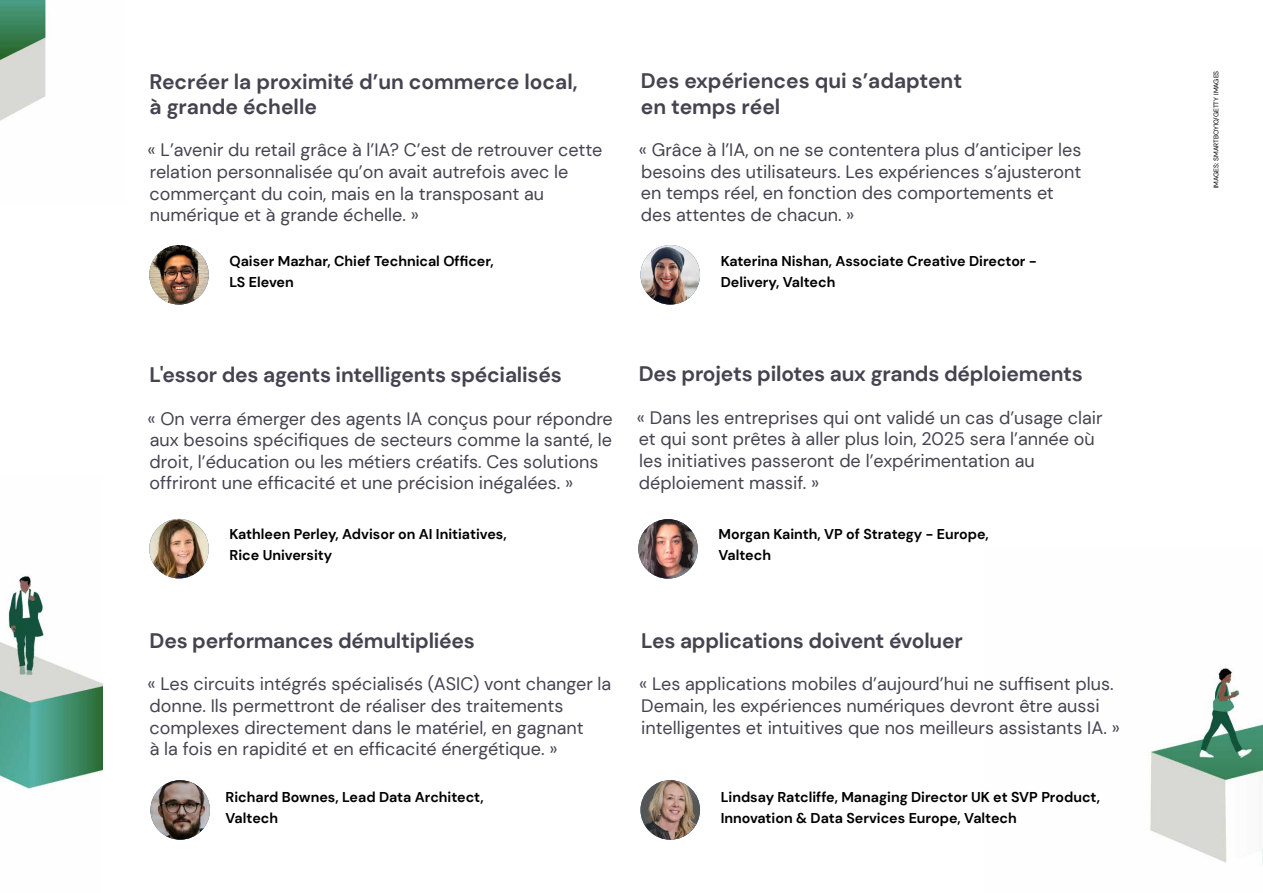
<style>
.page{position:relative;width:1263px;height:893px;background:#fff}
.page>*{position:absolute;margin:0;border:0;box-sizing:border-box;transform-origin:0 0}
.t1{font:700 21px/25.2px "DM Sans";letter-spacing:-.01em;color:#444450}
.t2{font:18px/21.6px "DM Sans";color:#444450}
.t3{font:700 14.25px/21px "DM Sans";color:#000}
.t4{font:6.75px "DM Sans";color:#000}
</style>
<div class="page">
<img style="left:0;top:574px;width:102px;height:215px">
<img style="left:1150px;top:668px;width:113px;height:198px">
<img style="left:149px;top:245px;width:60px;height:60px;border-radius:30px">
<img style="left:638px;top:519px;width:60px;height:60px;border-radius:30px">
<img style="left:640px;top:780px;width:60px;height:60px;border-radius:30px">
<img style="left:149px;top:519px;width:60px;height:59px;border-radius:30px">
<img style="left:150px;top:780px;width:60px;height:60px;border-radius:30px">
<img style="left:0;top:0;width:46px;height:121px">
<img style="left:640px;top:245px;width:60px;height:60px;border-radius:30px">
<p class="t1" style="left:150px;top:69px;width:430px">Recréer la proximité d’un commerce local, à grande échelle</p>
<p class="t2" style="left:148px;top:139px;width:456px">« L’avenir du retail grâce à l’IA? C’est de retrouver cette relation personnalisée qu’on avait autrefois avec le commerçant du coin, mais en la transposant au numérique et à grande échelle. »</p>
<p class="t3" style="left:229px;top:251px;width:266px">Qaiser Mazhar, Chief Technical Officer,<br>LS Eleven</p>
<p class="t1" style="left:641px;top:69px;width:323px">Des expériences qui s’adaptent en temps réel</p>
<p class="t2" style="left:639px;top:139px;width:444px">« Grâce à l’IA, on ne se contentera plus d’anticiper les besoins des utilisateurs. Les expériences s’ajusteront en temps réel, en fonction des comportements et des attentes de chacun. »</p>
<p class="t3" style="left:721px;top:251px;width:317px">Katerina Nishan, Associate Creative Director -<br>Delivery, Valtech</p>
<p class="t1" style="left:150px;top:362px;width:414px">L'essor des agents intelligents spécialisés</p>
<p class="t2" style="left:148px;top:407px;width:467px">« On verra émerger des agents IA conçus pour répondre aux besoins spécifiques de secteurs comme la santé, le droit, l’éducation ou les métiers créatifs. Ces solutions offriront une efficacité et une précision inégalées. »</p>
<p class="t3" style="left:229px;top:524px;width:279px">Kathleen Perley, Advisor on AI Initiatives,<br>Rice University</p>
<p class="t1" style="left:639px;top:361px;width:445px">Des projets pilotes aux grands déploiements</p>
<p class="t2" style="left:637px;top:407px;width:467px">« Dans les entreprises qui ont validé un cas d’usage clair et qui sont prêtes à aller plus loin, 2025 sera l’année où les initiatives passeront de l’expérimentation au déploiement massif. »</p>
<p class="t3" style="left:718px;top:524px;width:272px">Morgan Kainth, VP of Strategy - Europe,<br>Valtech</p>
<p class="t1" style="left:150px;top:628px;width:327px">Des performances démultipliées</p>
<p class="t2" style="left:148px;top:673px;width:465px">« Les circuits intégrés spécialisés (ASIC) vont changer la donne. Ils permettront de réaliser des traitements complexes directement dans le matériel, en gagnant<br>à la fois en rapidité et en efficacité énergétique. »</p>
<p class="t3" style="left:226px;top:786px;width:260px">Richard Bownes, Lead Data Architect,<br>Valtech</p>
<p class="t1" style="left:641px;top:628px;width:323px">Les applications doivent évoluer</p>
<p class="t2" style="left:639px;top:673px;width:482px">« Les applications mobiles d’aujourd’hui ne suffisent plus.<br>Demain, les expériences numériques devront être aussi intelligentes et intuitives que nos meilleurs assistants IA. »</p>
<p class="t3" style="left:721px;top:786px;width:381px">Lindsay Ratcliffe, Managing Director UK et SVP Product,<br>Innovation &amp; Data Services Europe, Valtech</p>
<p class="t4" style="left:1212px;top:188px;width:119px;rotate:-90deg">IMAGES: SMARTBOY10/GETTY IMAGES</p>
</div>
